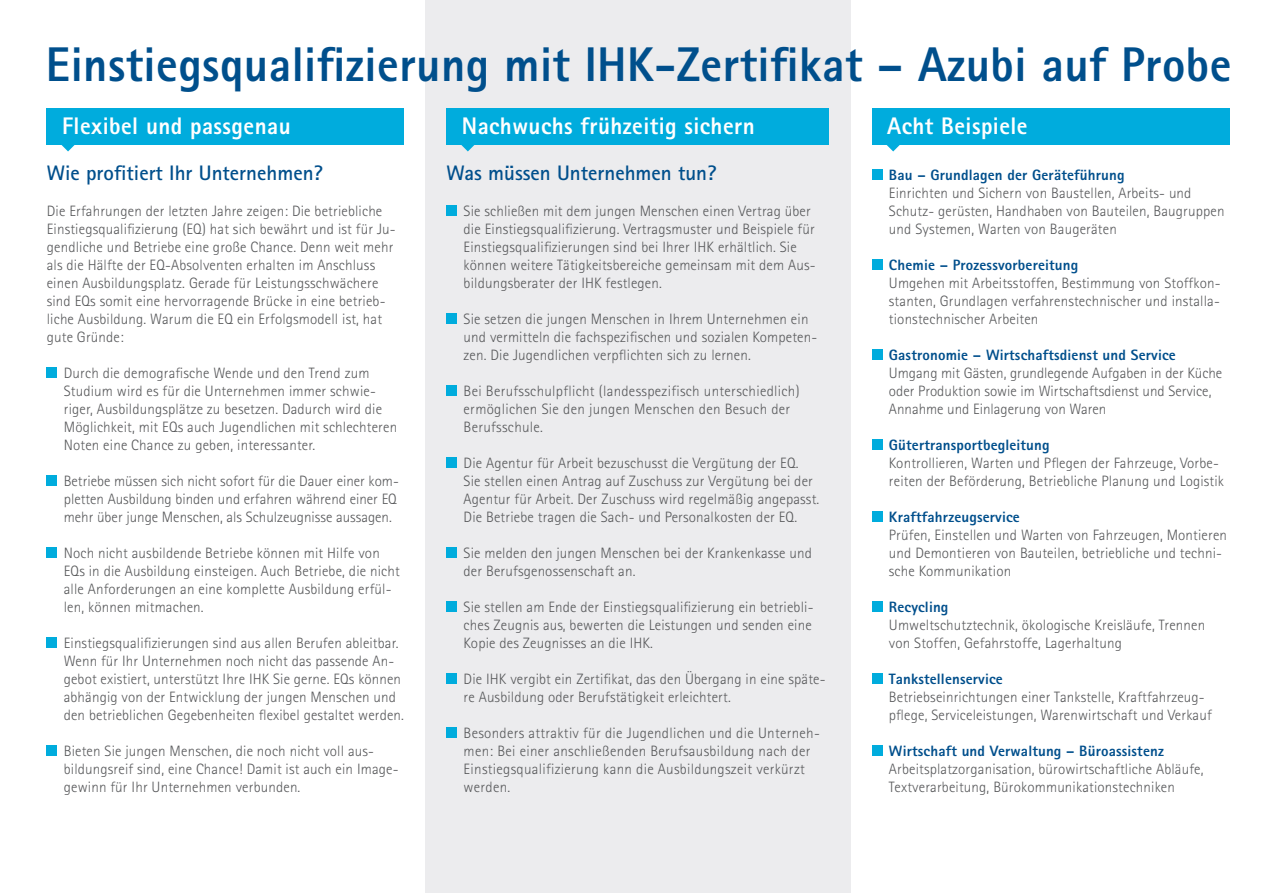
<style>
.page{position:relative;width:1276px;height:893px;background:#fff}
.page>*{position:absolute;margin:0;border:0;box-sizing:border-box;transform-origin:0 0}
.t1{font:800 48.75px "Agfa Rotis Sans Serif";letter-spacing:.01em;color:#004f8c;scale:.96 1}
.t2{font:800 24px "Agfa Rotis Sans Serif";letter-spacing:.02em;color:#fff;scale:.96 1}
.t3{font:700 21px "Agfa Rotis Sans Serif";color:#004f8c}
.t4{font:300 15px/18px "Agfa Rotis Sans Serif";letter-spacing:.01em;color:#57585a}
.t5{font:800 15px "Agfa Rotis Sans Serif";letter-spacing:.01em;color:#004f8c}
</style>
<div class="page">
<div style="left:425px;top:0;width:425px;height:893px;background:#ececee"></div>
<div style="left:47px;top:368px;width:10px;height:10px;background:#00acdd"></div>
<div style="left:47px;top:476px;width:10px;height:10px;background:#00acdd"></div>
<div style="left:47px;top:548px;width:10px;height:10px;background:#00acdd"></div>
<div style="left:47px;top:638px;width:10px;height:10px;background:#00acdd"></div>
<div style="left:47px;top:746px;width:10px;height:10px;background:#00acdd"></div>
<div style="left:872px;top:170px;width:10px;height:10px;background:#00acdd"></div>
<div style="left:872px;top:260px;width:10px;height:10px;background:#00acdd"></div>
<div style="left:872px;top:350px;width:10px;height:10px;background:#00acdd"></div>
<div style="left:872px;top:440px;width:10px;height:10px;background:#00acdd"></div>
<div style="left:872px;top:512px;width:10px;height:10px;background:#00acdd"></div>
<div style="left:872px;top:602px;width:10px;height:10px;background:#00acdd"></div>
<div style="left:872px;top:674px;width:10px;height:10px;background:#00acdd"></div>
<div style="left:872px;top:746px;width:10px;height:10px;background:#00acdd"></div>
<div style="left:446px;top:206px;width:11px;height:10px;background:#00acdd"></div>
<div style="left:446px;top:314px;width:11px;height:10px;background:#00acdd"></div>
<div style="left:446px;top:386px;width:11px;height:10px;background:#00acdd"></div>
<div style="left:446px;top:458px;width:11px;height:10px;background:#00acdd"></div>
<div style="left:446px;top:548px;width:11px;height:10px;background:#00acdd"></div>
<div style="left:446px;top:602px;width:11px;height:10px;background:#00acdd"></div>
<div style="left:446px;top:674px;width:11px;height:10px;background:#00acdd"></div>
<div style="left:446px;top:728px;width:11px;height:10px;background:#00acdd"></div>
<div style="left:47px;top:108px;width:357px;height:36px;background:#00acdd"></div>
<svg style="left:61px;top:144px;width:14px;height:7px"></svg>
<div style="left:872px;top:108px;width:357px;height:36px;background:#00acdd"></div>
<svg style="left:886px;top:144px;width:14px;height:7px"></svg>
<div style="left:446px;top:108px;width:383px;height:36px;background:#00acdd"></div>
<svg style="left:460px;top:144px;width:15px;height:7px"></svg>
<h1 class="t1" style="left:46px;top:34px;width:1236px">Einstiegsqualifizierung mit IHK-Zertifikat – Azubi auf Probe</h1>
<h2 class="t2" style="left:62px;top:110px;width:240px">Flexibel und passgenau</h2>
<h2 class="t2" style="left:462px;top:110px;width:306px">Nachwuchs frühzeitig sichern</h2>
<h2 class="t2" style="left:887px;top:110px;width:148px">Acht Beispiele</h2>
<h3 class="t3" style="left:47px;top:160px;width:278px">Wie profitiert Ihr Unternehmen?</h3>
<p class="t4" style="left:47px;top:202px;width:350px">Die Erfahrungen der letzten Jahre zeigen: Die betriebliche Einstiegsqualifizierung (EQ) hat sich bewährt und ist für Ju&shy;gendliche und Betriebe eine große Chance. Denn weit mehr als die Hälfte der EQ-Absolventen erhalten im Anschluss einen Ausbildungsplatz. Gerade für Leistungsschwächere sind EQs somit eine hervorragende Brücke in eine betrieb&shy;liche Ausbildung. Warum die EQ ein Erfolgsmodell ist, hat gute Gründe:</p>
<p class="t4" style="left:64px;top:364px;width:335px">Durch die demografische Wende und den Trend zum Studium wird es für die Unternehmen immer schwie&shy;riger, Ausbildungsplätze zu besetzen. Dadurch wird die Möglichkeit, mit EQs auch Jugendlichen mit schlechteren Noten eine Chance zu geben, interessanter.</p>
<p class="t4" style="left:64px;top:472px;width:336px">Betriebe müssen sich nicht sofort für die Dauer einer kom&shy;pletten Ausbildung binden und erfahren während einer EQ mehr über junge Menschen, als Schulzeugnisse aussagen.</p>
<p class="t4" style="left:64px;top:544px;width:338px">Noch nicht ausbildende Betriebe können mit Hilfe von EQs in die Ausbildung einsteigen. Auch Betriebe, die nicht alle Anforderungen an eine komplette Ausbildung erfül&shy;len, können mitmachen.</p>
<p class="t4" style="left:64px;top:634px;width:342px">Einstiegsqualifizierungen sind aus allen Berufen ableitbar.<br>Wenn für Ihr Unternehmen noch nicht das passende An&shy;gebot existiert, unterstützt Ihre IHK Sie gerne. EQs können abhängig von der Entwicklung der jungen Menschen und den betrieblichen Gegebenheiten flexibel gestaltet werden.</p>
<p class="t4" style="left:64px;top:742px;width:336px">Bieten Sie jungen Menschen, die noch nicht voll aus&shy;bildungsreif sind, eine Chance! Damit ist auch ein Image&shy;gewinn für Ihr Unternehmen verbunden.</p>
<h3 class="t3" style="left:446px;top:160px;width:271px">Was müssen Unternehmen tun?</h3>
<p class="t4" style="left:463px;top:202px;width:353px">Sie schließen mit dem jungen Menschen einen Vertrag über die Einstiegsqualifizierung. Vertragsmuster und Beispiele für Einstiegsqualifizierungen sind bei Ihrer IHK erhältlich. Sie können weitere Tätigkeitsbereiche gemeinsam mit dem Aus&shy;bildungsberater der IHK festlegen.</p>
<p class="t4" style="left:463px;top:310px;width:355px">Sie setzen die jungen Menschen in Ihrem Unternehmen ein und vermitteln die fachspezifischen und sozialen Kompeten&shy;zen. Die Jugendlichen verpflichten sich zu lernen.</p>
<p class="t4" style="left:463px;top:382px;width:337px">Bei Berufsschulpflicht (landesspezifisch unterschiedlich) ermöglichen Sie den jungen Menschen den Besuch der<br>Berufsschule.</p>
<p class="t4" style="left:463px;top:454px;width:357px">Die Agentur für Arbeit bezuschusst die Vergütung der EQ.<br>Sie stellen einen Antrag auf Zuschuss zur Vergütung bei der Agentur für Arbeit. Der Zuschuss wird regelmäßig angepasst.<br>Die Betriebe tragen die Sach- und Personalkosten der EQ.</p>
<p class="t4" style="left:463px;top:544px;width:350px">Sie melden den jungen Menschen bei der Krankenkasse und der Berufsgenossenschaft an.</p>
<p class="t4" style="left:463px;top:598px;width:351px;text-align:justify">Sie stellen am Ende der Einstiegsqualifizierung ein betriebli&shy;ches Zeugnis aus, bewerten die Leistungen und senden eine Kopie des Zeugnisses an die IHK.</p>
<p class="t4" style="left:463px;top:670px;width:363px">Die IHK vergibt ein Zertifikat, das den Übergang in eine späte&shy;re Ausbildung oder Berufstätigkeit erleichtert.</p>
<p class="t4" style="left:463px;top:724px;width:358px">Besonders attraktiv für die Jugendlichen und die Unterneh&shy;men: Bei einer anschließenden Berufsausbildung nach der Einstiegsqualifizierung kann die Ausbildungszeit verkürzt werden.</p>
<p class="t5" style="left:889px;top:165px;width:237px">Bau – Grundlagen der Geräteführung</p>
<p class="t4" style="left:889px;top:184px;width:337px">Einrichten und Sichern von Baustellen, Arbeits- und<br>Schutz- gerüsten, Handhaben von Bauteilen, Baugruppen und Systemen, Warten von Baugeräten</p>
<p class="t5" style="left:889px;top:255px;width:191px">Chemie – Prozessvorbereitung</p>
<p class="t4" style="left:889px;top:274px;width:333px;text-align:justify">Umgehen mit Arbeitsstoffen, Bestimmung von Stoffkon&shy;stanten, Grundlagen verfahrenstechnischer und installa&shy;tionstechnischer Arbeiten</p>
<p class="t5" style="left:889px;top:345px;width:288px">Gastronomie – Wirtschaftsdienst und Service</p>
<p class="t4" style="left:889px;top:364px;width:335px">Umgang mit Gästen, grundlegende Aufgaben in der Küche oder Produktion sowie im Wirtschaftsdienst und Service,<br>Annahme und Einlagerung von Waren</p>
<p class="t5" style="left:889px;top:435px;width:162px">Gütertransportbegleitung</p>
<p class="t4" style="left:889px;top:454px;width:337px">Kontrollieren, Warten und Pflegen der Fahrzeuge, Vorbe&shy;reiten der Beförderung, Betriebliche Planung und Logistik</p>
<p class="t5" style="left:889px;top:507px;width:132px">Kraftfahrzeugservice</p>
<p class="t4" style="left:889px;top:526px;width:340px">Prüfen, Einstellen und Warten von Fahrzeugen, Montieren und Demontieren von Bauteilen, betriebliche und techni&shy;sche Kommunikation</p>
<p class="t5" style="left:889px;top:597px;width:61px">Recycling</p>
<p class="t4" style="left:889px;top:616px;width:318px">Umweltschutztechnik, ökologische Kreisläufe, Trennen von Stoffen, Gefahrstoffe, Lagerhaltung</p>
<p class="t5" style="left:889px;top:669px;width:115px">Tankstellenservice</p>
<p class="t4" style="left:889px;top:688px;width:324px">Betriebseinrichtungen einer Tankstelle, Kraftfahrzeug&shy;pflege, Serviceleistungen, Warenwirtschaft und Verkauf</p>
<p class="t5" style="left:889px;top:741px;width:276px">Wirtschaft und Verwaltung – Büroassistenz</p>
<p class="t4" style="left:889px;top:760px;width:316px">Arbeitsplatzorganisation, bürowirtschaftliche Abläufe,<br>Textverarbeitung, Bürokommunikationstechniken</p>
</div>
